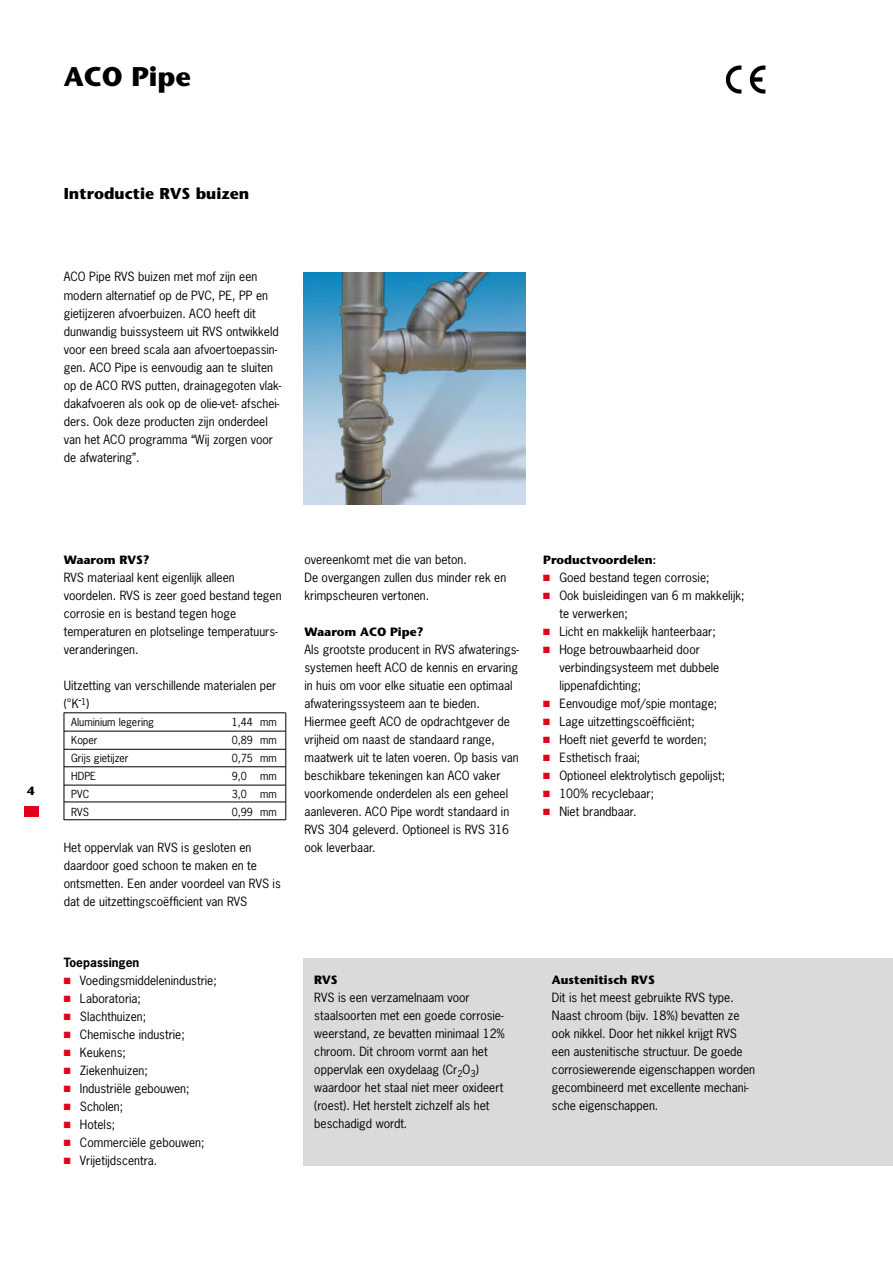
<style>
.page{position:relative;width:893px;height:1263px;background:#fff}
.page>*{position:absolute;margin:0;border:0;box-sizing:border-box;transform-origin:0 0}
.t1{font:700 27px "Stone Sans";color:#000}
.t2{font:700 15.75px "Stone Sans";color:#000}
.t3{font:12px/18px "News Gothic Std";color:#000}
.t4{font:700 12px "Stone Sans";color:#000}
.t5{font:700 12px "News Gothic Std";color:#000}
.t6{font:10.5px "News Gothic Std";color:#000}
.s1{color:#e2001a}
.s2{font-family:"News Gothic Std";font-size:10.5px}
</style>
<div class="page">
<svg style="left:750px;top:65px;width:15px;height:29px"></svg>
<svg style="left:726px;top:65px;width:15px;height:29px"></svg>
<img style="left:304px;top:272px;width:21px;height:233px">
<hr style="left:64px;top:713px;width:1px;height:107px;background:#000">
<hr style="left:64px;top:819px;width:222px;height:1px;background:#000">
<hr style="left:64px;top:802px;width:222px;height:1px;background:#000">
<hr style="left:64px;top:785px;width:222px;height:1px;background:#000">
<hr style="left:64px;top:766px;width:222px;height:1px;background:#000">
<hr style="left:64px;top:749px;width:222px;height:1px;background:#000">
<hr style="left:64px;top:731px;width:222px;height:1px;background:#000">
<hr style="left:64px;top:712px;width:222px;height:1px;background:#000">
<hr style="left:286px;top:713px;width:1px;height:107px;background:#000">
<div style="left:304px;top:958px;width:589px;height:207px;background:#d9dadb"></div>
<img style="left:325px;top:272px;width:200px;height:233px">
<hr style="left:24px;top:806px;width:4px;height:11px;background:#e2001a">
<hr style="left:29px;top:806px;width:4px;height:11px;background:#e2001a">
<hr style="left:35px;top:806px;width:4px;height:11px;background:#e2001a">
<h1 class="t1" style="left:64px;top:60px;width:129px">ACO Pipe</h1>
<h2 class="t2" style="left:64px;top:184px;width:187px">Introductie RVS buizen</h2>
<p class="t3" style="left:64px;top:268px;width:219px">ACO Pipe RVS buizen met mof zijn een modern alternatief op de PVC, PE, PP en gietijzeren afvoerbuizen. ACO heeft dit dunwandig buissysteem uit RVS ontwikkeld voor een breed scala aan afvoertoepassin&shy;gen. ACO Pipe is eenvoudig aan te sluiten op de ACO RVS putten, drainagegoten vlak&shy;dakafvoeren als ook op de olie-vet- afschei&shy;ders. Ook deze producten zijn onderdeel van het ACO programma “Wij zorgen voor de afwatering”.</p>
<p class="t4" style="left:27px;top:784px;width:9px">4</p>
<p class="t4" style="left:64px;top:553px;width:87px">Waarom RVS?</p>
<p class="t3" style="left:64px;top:568px;width:219px">RVS materiaal kent eigenlijk alleen voordelen. RVS is zeer goed bestand tegen corrosie en is bestand tegen hoge temperaturen en plotselinge temperatuurs&shy;veranderingen.</p>
<p class="t3" style="left:64px;top:676px;width:214px">Uitzetting van verschillende materialen per (°K-<sup>1</sup>)</p>
<p class="t6" style="left:71px;top:715px;width:84px">Aluminium legering</p>
<p class="t6" style="left:232px;top:715px;width:47px">1,44 mm</p>
<p class="t6" style="left:71px;top:733px;width:28px">Koper</p>
<p class="t6" style="left:232px;top:733px;width:47px">0,89 mm</p>
<p class="t6" style="left:71px;top:751px;width:59px">Grijs gietijzer</p>
<p class="t6" style="left:232px;top:751px;width:47px">0,75 mm</p>
<p class="t6" style="left:71px;top:769px;width:26px">HDPE</p>
<p class="t6" style="left:232px;top:769px;width:17px">9,0</p>
<p class="t6" style="left:260px;top:769px;width:18px">mm</p>
<p class="t6" style="left:71px;top:787px;width:19px">PVC</p>
<p class="t6" style="left:232px;top:787px;width:17px">3,0</p>
<p class="t6" style="left:260px;top:787px;width:18px">mm</p>
<p class="t6" style="left:71px;top:805px;width:19px">RVS</p>
<p class="t6" style="left:232px;top:805px;width:47px">0,99 mm</p>
<p class="t3" style="left:64px;top:838px;width:218px">Het oppervlak van RVS is gesloten en daardoor goed schoon te maken en te ontsmetten. Een ander voordeel van RVS is dat de uitzettingscoëfficient van RVS</p>
<p class="t5" style="left:64px;top:955px;width:77px">Toepassingen</p>
<p class="t3" style="left:64px;top:971px;width:155px"><span class="s1">■</span> Voedingsmiddelenindustrie;</p>
<p class="t3" style="left:64px;top:989px;width:79px"><span class="s1">■</span> Laboratoria;</p>
<p class="t3" style="left:64px;top:1007px;width:84px"><span class="s1">■</span> Slachthuizen;</p>
<p class="t3" style="left:64px;top:1025px;width:123px"><span class="s1">■</span> Chemische industrie;</p>
<p class="t3" style="left:64px;top:1043px;width:64px"><span class="s1">■</span> Keukens;</p>
<p class="t3" style="left:64px;top:1061px;width:86px"><span class="s1">■</span> Ziekenhuizen;</p>
<p class="t3" style="left:64px;top:1079px;width:127px"><span class="s1">■</span> Industriële gebouwen;</p>
<p class="t3" style="left:64px;top:1097px;width:61px"><span class="s1">■</span> Scholen;</p>
<p class="t3" style="left:64px;top:1115px;width:53px"><span class="s1">■</span> Hotels;</p>
<p class="t3" style="left:64px;top:1133px;width:142px"><span class="s1">■</span> Commerciële gebouwen;</p>
<p class="t3" style="left:64px;top:1151px;width:95px"><span class="s1">■</span> Vrijetijdscentra.</p>
<p class="t3" style="left:304px;top:551px;width:203px">overeenkomt met die van beton.<br>De overgangen zullen dus minder rek en krimpscheuren vertonen.</p>
<p class="t4" style="left:304px;top:625px;width:121px">Waarom ACO Pipe?</p>
<p class="t3" style="left:304px;top:641px;width:216px">Als grootste producent in RVS afwaterings&shy;systemen heeft ACO de kennis en ervaring in huis om voor elke situatie een optimaal afwateringssysteem aan te bieden.<br>Hiermee geeft ACO de opdrachtgever de vrijheid om naast de standaard range, maatwerk uit te laten voeren. Op basis van beschikbare tekeningen kan ACO vaker voorkomende onderdelen als een geheel aanleveren. ACO Pipe wordt standaard in RVS 304 geleverd. Optioneel is RVS 316 ook leverbaar.</p>
<p class="t4" style="left:314px;top:972px;width:25px">RVS</p>
<p class="t3" style="left:314px;top:988px;width:192px">RVS is een verzamelnaam voor staalsoorten met een goede corrosie&shy;weerstand, ze bevatten minimaal 12% chroom. Dit chroom vormt aan het oppervlak een oxydelaag (Cr<sub>2</sub>O<sub>3</sub>) waardoor het staal niet meer oxideert (roest). Het herstelt zichzelf als het beschadigd wordt.</p>
<p class="t4" style="left:543px;top:553px;width:114px">Productvoordelen<span class="s2">:</span></p>
<p class="t3" style="left:543px;top:569px;width:168px"><span class="s1">■</span> Goed bestand tegen corrosie;</p>
<p class="t3" style="left:559px;top:587px;width:187px;text-indent:-16px"><span class="s1">■</span> Ook buisleidingen van 6 m makkelijk; te verwerken;</p>
<p class="t3" style="left:543px;top:623px;width:174px"><span class="s1">■</span> Licht en makkelijk hanteerbaar;</p>
<p class="t3" style="left:559px;top:641px;width:161px;text-indent:-16px"><span class="s1">■</span> Hoge betrouwbaarheid door verbindingsysteem met dubbele lippenafdichting;</p>
<p class="t3" style="left:543px;top:695px;width:176px"><span class="s1">■</span> Eenvoudige mof/spie montage;</p>
<p class="t3" style="left:543px;top:713px;width:153px"><span class="s1">■</span> Lage uitzettingscoëfficiënt;</p>
<p class="t3" style="left:543px;top:731px;width:165px"><span class="s1">■</span> Hoeft niet geverfd te worden;</p>
<p class="t3" style="left:543px;top:749px;width:99px"><span class="s1">■</span> Esthetisch fraai;</p>
<p class="t3" style="left:543px;top:767px;width:184px"><span class="s1">■</span> Optioneel elektrolytisch gepolijst;</p>
<p class="t3" style="left:543px;top:785px;width:112px"><span class="s1">■</span> 100% recyclebaar;</p>
<p class="t3" style="left:543px;top:803px;width:95px"><span class="s1">■</span> Niet brandbaar.</p>
<p class="t4" style="left:552px;top:972px;width:104px">Austenitisch RVS</p>
<p class="t3" style="left:552px;top:988px;width:205px">Dit is het meest gebruikte RVS type.<br>Naast chroom (bijv. 18%) bevatten ze ook nikkel. Door het nikkel krijgt RVS een austenitische structuur. De goede corrosiewerende eigenschappen worden gecombineerd met excellente mechani&shy;sche eigenschappen.</p>
</div>
